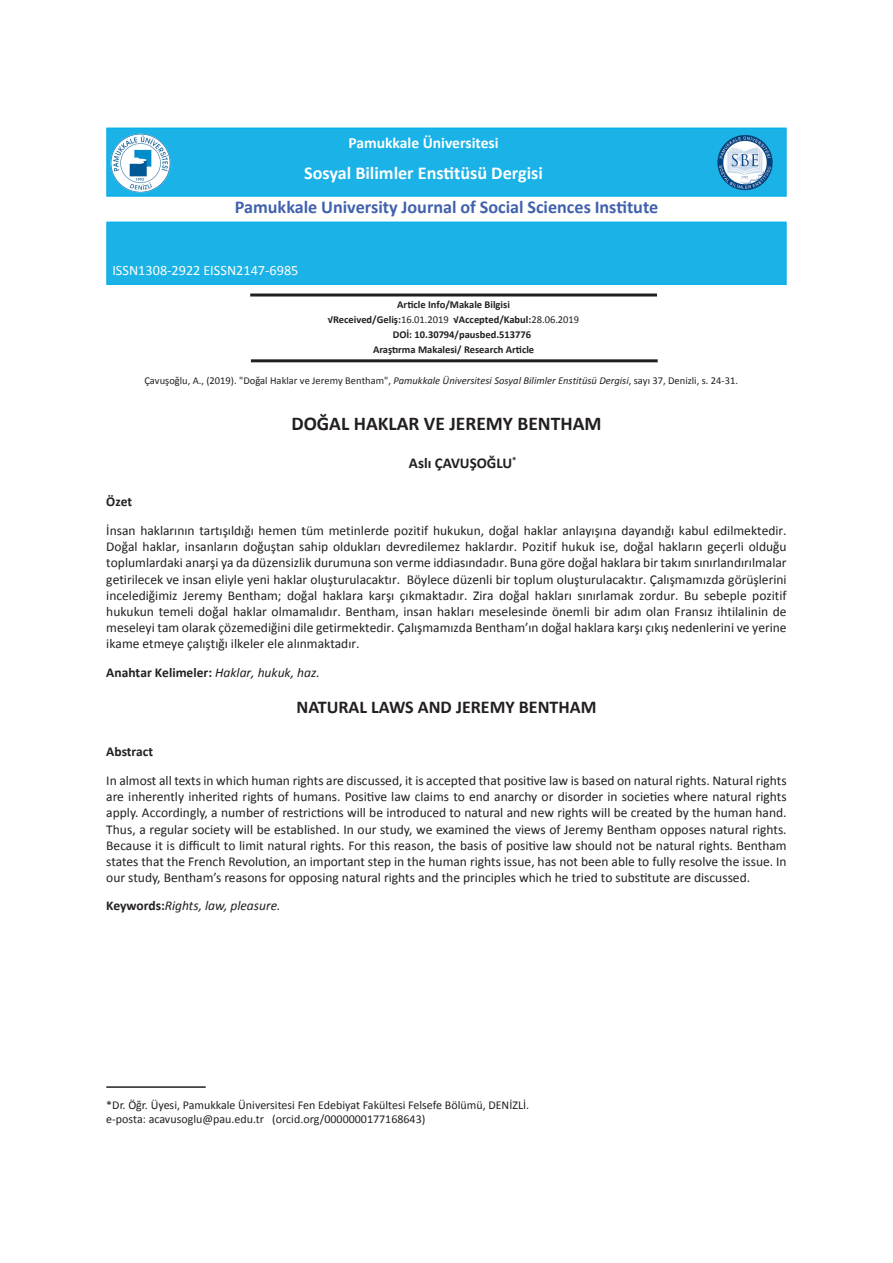
<style>
.page{position:relative;width:893px;height:1263px;background:#fff}
.page>*{position:absolute;margin:0;border:0;box-sizing:border-box;transform-origin:0 0}
.t1{font:700 19.5px "Calibri";color:#231f20}
.t2{font:700 18.15px "Calibri";color:#4161ad}
.t3{font:700 18.15px "Calibri";color:#fff}
.t4{font:700 18px "Calibri";color:#231f20}
.t5{font:700 15.6px "Calibri";color:#fff}
.t6{font:700 15px "Calibri";color:#231f20}
.t7{font:14.25px "Calibri";color:#fff}
.t8{font:13.5px/16.2px "Calibri";color:#231f20;text-align:justify}
.t9{font:700 13.5px "Calibri";color:#231f20}
.t10{font:italic 13.5px "Calibri";color:#231f20}
.t11{font:12px/14.4px "Calibri";color:#231f20}
.t12{font:700 10.5px "Calibri";color:#231f20}
.t13{font:10.5px "Calibri";color:#231f20}
.s1{font-weight:400}
.s2{font-style:italic}
.s3{font-weight:400;font-style:italic}
.s4{font-weight:700;font-style:normal}
</style>
<div class="page">
<hr style="left:250px;top:293px;width:407px;height:3px;background:#231f20">
<hr style="left:251px;top:359px;width:407px;height:3px;background:#231f20">
<div style="left:106px;top:222px;width:681px;height:63px;background:#1ab2e7;border:1px solid #00aeef"></div>
<div style="left:106px;top:128px;width:681px;height:69px;background:#1ab2e7;border:1px solid #00aeef"></div>
<img style="left:717px;top:135px;width:56px;height:56px">
<img style="left:111px;top:133px;width:59px;height:59px">
<hr style="left:106px;top:1086px;width:100px;height:2px;background:#231f20">
<p class="t5" style="left:348px;top:133px;width:152px">Pamukkale Üniversitesi</p>
<h2 class="t3" style="left:304px;top:162px;width:240px">Sosyal Bilimler Enstitüsü Dergisi</h2>
<h2 class="t2" style="left:235px;top:196px;width:425px">Pamukkale University Journal of Social Sciences Institute</h2>
<p class="t7" style="left:112px;top:261px;width:188px">ISSN1308-2922 EISSN2147-6985</p>
<p class="t12" style="left:397px;top:298px;width:114px">Article Info/Makale Bilgisi</p>
<p class="t12" style="left:328px;top:313px;width:253px">√Received/Geliş:<span class="s1">16.01.2019</span> √Accepted/Kabul:<span class="s1">28.06.2019</span></p>
<p class="t12" style="left:393px;top:328px;width:140px">DOİ: 10.30794/pausbed.513776</p>
<p class="t12" style="left:373px;top:343px;width:163px">Araştırma Makalesi/ Research Article</p>
<p class="t13" style="left:144px;top:374px;width:595px">Çavuşoğlu, A., (2019). "Doğal Haklar ve Jeremy Bentham", <span class="s2">Pamukkale Üniversitesi Sosyal Bilimler Enstitüsü Dergisi</span>, sayı 37, Denizli, s. 24-31.</p>
<h1 class="t1" style="left:291px;top:412px;width:312px">DOĞAL HAKLAR VE JEREMY BENTHAM</h1>
<p class="t6" style="left:409px;top:454px;width:109px">Aslı ÇAVUŞOĞLU<sup>*</sup></p>
<p class="t9" style="left:106px;top:493px;width:27px">Özet</p>
<p class="t8" style="left:106px;top:522px;width:682px">İnsan haklarının tartışıldığı hemen tüm metinlerde pozitif hukukun, doğal haklar anlayışına dayandığı kabul edilmektedir.<br>Doğal haklar, insanların doğuştan sahip oldukları devredilemez haklardır. Pozitif hukuk ise, doğal hakların geçerli olduğu toplumlardaki anarşi ya da düzensizlik durumuna son verme iddiasındadır. Buna göre doğal haklara bir takım sınırlandırılmalar getirilecek ve insan eliyle yeni haklar oluşturulacaktır. Böylece düzenli bir toplum oluşturulacaktır. Çalışmamızda görüşlerini incelediğimiz Jeremy Bentham; doğal haklara karşı çıkmaktadır. Zira doğal hakları sınırlamak zordur. Bu sebeple pozitif hukukun temeli doğal haklar olmamalıdır. Bentham, insan hakları meselesinde önemli bir adım olan Fransız ihtilalinin de meseleyi tam olarak çözemediğini dile getirmektedir. Çalışmamızda Bentham’ın doğal haklara karşı çıkış nedenlerini ve yerine ikame etmeye çalıştığı ilkeler ele alınmaktadır.</p>
<p class="t9" style="left:106px;top:664px;width:215px">Anahtar Kelimeler: <span class="s3">Haklar, hukuk, haz.</span></p>
<h3 class="t4" style="left:296px;top:696px;width:302px">NATURAL LAWS AND JEREMY BENTHAM</h3>
<p class="t9" style="left:106px;top:743px;width:48px">Abstract</p>
<p class="t8" style="left:106px;top:772px;width:682px">In almost all texts in which human rights are discussed, it is accepted that positive law is based on natural rights. Natural rights are inherently inherited rights of humans. Positive law claims to end anarchy or disorder in societies where natural rights apply. Accordingly, a number of restrictions will be introduced to natural and new rights will be created by the human hand.<br>Thus, a regular society will be established. In our study, we examined the views of Jeremy Bentham opposes natural rights.<br>Because it is difficult to limit natural rights. For this reason, the basis of positive law should not be natural rights. Bentham states that the French Revolution, an important step in the human rights issue, has not been able to fully resolve the issue. In our study, Bentham’s reasons for opposing natural rights and the principles which he tried to substitute are discussed.</p>
<p class="t10" style="left:106px;top:897px;width:176px"><span class="s4">Keywords:</span>Rights, law, pleasure.</p>
<p class="t11" style="left:106px;top:1097px;width:424px">*Dr. Öğr. Üyesi, Pamukkale Üniversitesi Fen Edebiyat Fakültesi Felsefe Bölümü, DENİZLİ. e-posta: acavusoglu@pau.edu.tr (orcid.org/0000000177168643)</p>
</div>
